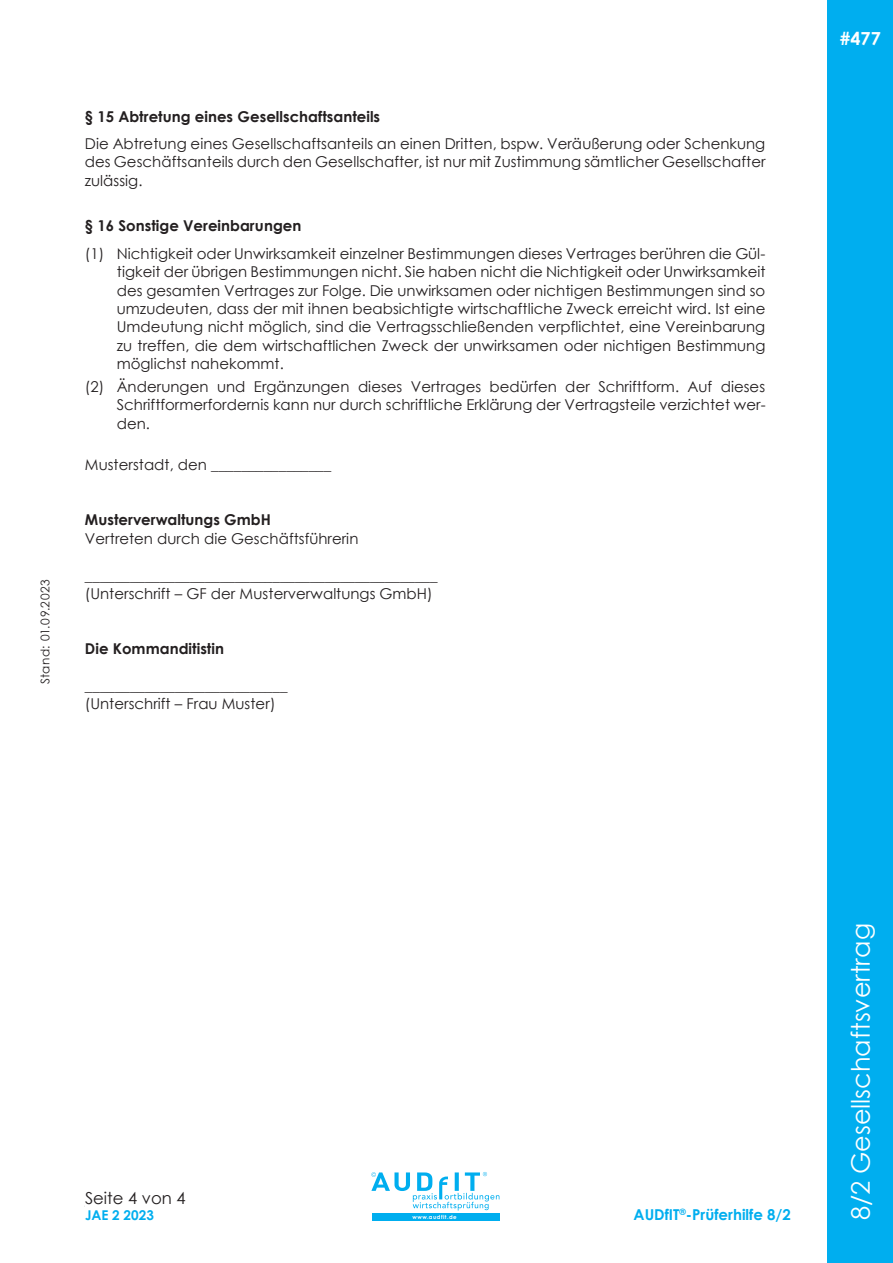
<style>
.page{position:relative;width:893px;height:1263px;background:#fff}
.page>*{position:absolute;margin:0;border:0;box-sizing:border-box;transform-origin:0 0}
.t1{font:25.5px "Century Gothic";color:#fff}
.t2{font:700 18px "Century Gothic";color:#fff}
.t3{font:16.5px "Century Gothic";color:#231f20}
.t4{font:15px/18.3px "Century Gothic";color:#231f20;text-align:justify}
.t5{font:700 15px "Century Gothic";color:#231f20}
.t6{font:700 15px "Century Gothic";color:#00aeef}
.t7{font:700 13.5px "Century Gothic";color:#00aeef}
.t8{font:12px "Century Gothic";letter-spacing:.04em;color:#231f20}
.t9{font:700 5.55px "Century Gothic";letter-spacing:.09em;color:#fff}
</style>
<div class="page">
<div style="left:827px;top:0;width:66px;height:1263px;background:#00aeef"></div>
<div style="left:372px;top:1213px;width:127px;height:8px;background:#00aeef"></div>
<svg style="left:371px;top:1172px;width:128px;height:38px"></svg>
<p class="t8" style="left:37px;top:684px;width:106px;rotate:-90deg">Stand: 01.09.2023</p>
<p class="t5" style="left:85px;top:105px;width:297px">§ 15 Abtretung eines Gesellschaftsanteils</p>
<p class="t4" style="left:85px;top:134px;width:682px">Die Abtretung eines Gesellschaftsanteils an einen Dritten, bspw. Veräußerung oder Schenkung des Geschäftsanteils durch den Gesellschafter, ist nur mit Zustimmung sämtlicher Gesellschafter zulässig.</p>
<p class="t5" style="left:85px;top:215px;width:218px">§ 16 Sonstige Vereinbarungen</p>
<p class="t4" style="left:117px;top:244px;width:650px;text-indent:-32px">(1) Nichtigkeit oder Unwirksamkeit einzelner Bestimmungen dieses Vertrages berühren die Gül&shy;tigkeit der übrigen Bestimmungen nicht. Sie haben nicht die Nichtigkeit oder Unwirksamkeit des gesamten Vertrages zur Folge. Die unwirksamen oder nichtigen Bestimmungen sind so umzudeuten, dass der mit ihnen beabsichtigte wirtschaftliche Zweck erreicht wird. Ist eine Umdeutung nicht möglich, sind die Vertragsschließenden verpflichtet, eine Vereinbarung zu treffen, die dem wirtschaftlichen Zweck der unwirksamen oder nichtigen Bestimmung möglichst nahekommt.</p>
<p class="t4" style="left:117px;top:377px;width:650px;text-indent:-32px">(2) Änderungen und Ergänzungen dieses Vertrages bedürfen der Schriftform. Auf dieses Schriftformerfordernis kann nur durch schriftliche Erklärung der Vertragsteile verzichtet wer&shy;den.</p>
<p class="t4" style="left:85px;top:455px;width:248px">Musterstadt, den ________________</p>
<p class="t5" style="left:85px;top:508px;width:188px">Musterverwaltungs GmbH</p>
<p class="t4" style="left:85px;top:529px;width:275px">Vertreten durch die Geschäftsführerin</p>
<p class="t4" style="left:85px;top:566px;width:354px">_______________________________________________ (Unterschrift – GF der Musterverwaltungs GmbH)</p>
<p class="t5" style="left:85px;top:637px;width:141px">Die Kommanditistin</p>
<p class="t4" style="left:85px;top:676px;width:204px">___________________________ (Unterschrift – Frau Muster)</p>
<p class="t2" style="left:840px;top:24px;width:43px">#477</p>
<p class="t3" style="left:85px;top:1187px;width:102px">Seite 4 von 4</p>
<p class="t7" style="left:85px;top:1205px;width:70px">JAE 2 2023</p>
<p class="t6" style="left:634px;top:1203px;width:159px">AUDfIT<sup>®</sup>-Prüferhilfe 8/2</p>
<p class="t4" style="left:85px;top:1193px;width:92px">Seite 4 von 4</p>
<p class="t9" style="left:412px;top:1213px;width:46px">www.audfit.de</p>
<h1 class="t1" style="left:843px;top:1220px;width:299px;rotate:-90deg">8/2 Gesellschaftsvertrag</h1>
</div>
